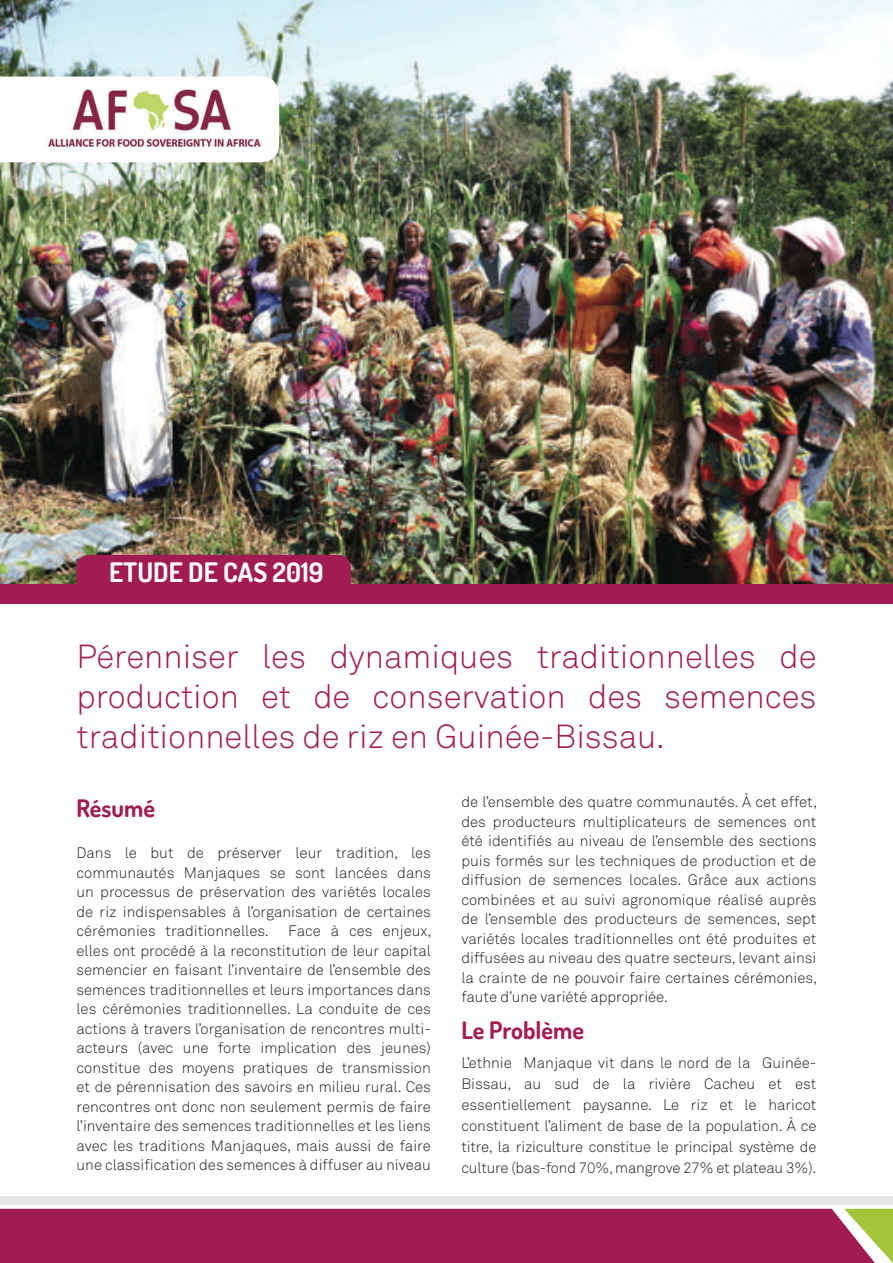
<style>
.page{position:relative;width:893px;height:1263px;background:#fff}
.page>*{position:absolute;margin:0;border:0;box-sizing:border-box;transform-origin:0 0}
.t1{font:300 33px/39.6px "Akkurat";color:#a11c52;text-align:justify}
.t2{font:700 26.7px "Dosis";color:#fff}
.t3{font:700 24px "Dosis";color:#a11c52}
.t4{font:300 15px/19.5px "Akkurat";color:#231f20;text-align:justify}
</style>
<div class="page">
<div style="left:0;top:1209px;width:844px;height:54px;background:#a11c52"></div>
<svg style="left:844px;top:1209px;width:49px;height:54px"></svg>
<div style="left:0;top:1196px;width:893px;height:8px;background:#e6e7e9"></div>
<img style="left:0;top:0;width:893px;height:585px">
<svg style="left:0;top:77px;width:279px;height:85px"></svg>
<div style="left:40px;top:83px;width:225px;height:73px;background:#fff;border-radius:9px"></div>
<img style="left:43px;top:83px;width:219px;height:72px">
<div style="left:0;top:585px;width:893px;height:19px;background:#a11c52"></div>
<div style="left:77px;top:555px;width:274px;height:39px;background:#a11c52;border-radius:13px"></div>
<h2 class="t2" style="left:109px;top:555px;width:216px">ETUDE DE CAS 2019</h2>
<h1 class="t1" style="left:77px;top:638px;width:741px">Pérenniser les dynamiques traditionnelles de production et de conservation des semences traditionnelles de riz en Guinée-Bissau.</h1>
<h3 class="t3" style="left:77px;top:792px;width:80px">Résumé</h3>
<p class="t4" style="left:77px;top:844px;width:356px">Dans le but de préserver leur tradition, les communautés Manjaques se sont lancées dans un processus de préservation des variétés locales de riz indispensables à l’organisation de certaines cérémonies traditionnelles.</p>
<p class="t4" style="left:77px;top:922px;width:357px;text-indent:212px">Face à ces enjeux, elles ont procédé à la reconstitution de leur capital semencier en faisant l’inventaire de l’ensemble des semences traditionnelles et leurs importances dans les cérémonies traditionnelles. La conduite de ces actions à travers l’organisation de rencontres multi&shy;acteurs (avec une forte implication des jeunes) constitue des moyens pratiques de transmission et de pérennisation des savoirs en milieu rural. Ces rencontres ont donc non seulement permis de faire l’inventaire des semences traditionnelles et les liens avec les traditions Manjaques, mais aussi de faire une classification des semences à diffuser au niveau</p>
<p class="t4" style="left:461px;top:792px;width:357px">de l’ensemble des quatre communautés. À cet effet, des producteurs multiplicateurs de semences ont été identifiés au niveau de l’ensemble des sections puis formés sur les techniques de production et de diffusion de semences locales. Grâce aux actions combinées et au suivi agronomique réalisé auprès de l’ensemble des producteurs de semences, sept variétés locales traditionnelles ont été produites et diffusées au niveau des quatre secteurs, levant ainsi la crainte de ne pouvoir faire certaines cérémonies, faute d’une variété appropriée.</p>
<h3 class="t3" style="left:461px;top:1014px;width:124px">Le Problème</h3>
<p class="t4" style="left:461px;top:1053px;width:357px;line-height:21px">L’ethnie Manjaque vit dans le nord de la Guinée-Bissau, au sud de la rivière Cacheu et est essentiellement paysanne. Le riz et le haricot constituent l’aliment de base de la population. À ce titre, la riziculture constitue le principal système de culture (bas-fond 70%, mangrove 27% et plateau 3%).</p>
</div>
